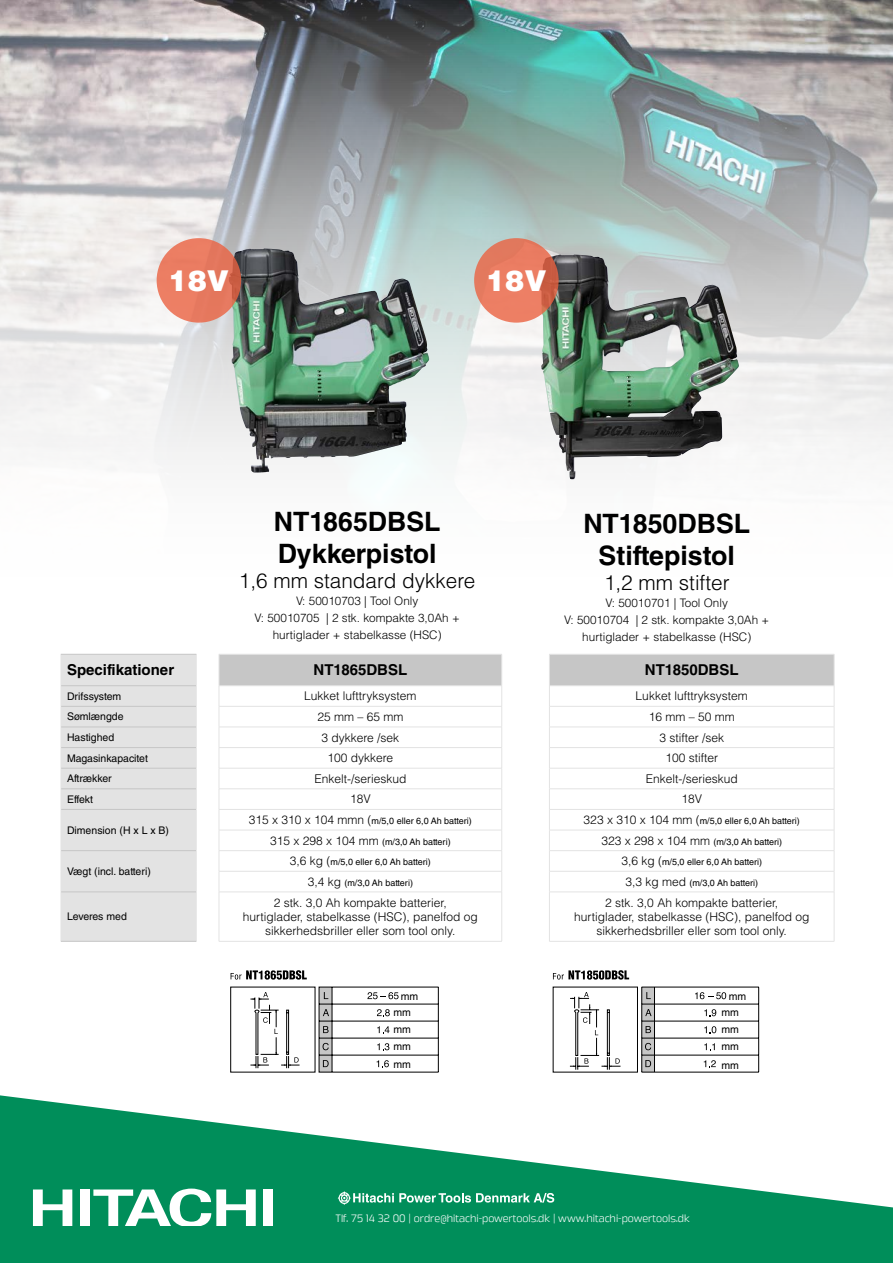
<style>
.page{position:relative;width:893px;height:1263px;background:#fff}
.page>*{position:absolute;margin:0;border:0;box-sizing:border-box;transform-origin:0 0}
.t1{font:900 28.65px "Helvetica LT Std";color:#fff}
.t2{font:700 26.7px/32.1px "Helvetica LT Std";color:#000;text-align:center}
.t3{font:300 20.7px "Helvetica LT Std";color:#000}
.t4{font:700 15px "Helvetica LT Std";color:#000}
.t5{font:300 12px/14.4px "Helvetica LT Std";color:#000;text-align:center}
.t6{font:300 11.7px/17.1px "Helvetica LT Std";color:#000;text-align:center}
.t7{font:10.5px "Helvetica LT Std";color:#000}
.t8{font:10.5px "Great Escape Lt";color:#fff}
.t9{font:9px "Helvetica LT Std";color:#000}
.s1{font-weight:300;font-size:12px}
</style>
<div class="page">
<div style="left:61px;top:654px;width:136px;height:287px;background:#e3e3e3"></div>
<svg style="left:219px;top:654px;width:616px;height:238px"></svg>
<hr style="left:61px;top:892px;width:1px;height:49px;background:#e3e3e3">
<hr style="left:196px;top:892px;width:1px;height:49px;background:#e3e3e3">
<hr style="left:219px;top:892px;width:283px;height:1px;background:#e3e3e3">
<hr style="left:219px;top:892px;width:1px;height:49px;background:#e3e3e3">
<hr style="left:501px;top:892px;width:1px;height:49px;background:#e3e3e3">
<hr style="left:549px;top:892px;width:285px;height:1px;background:#e3e3e3">
<hr style="left:549px;top:892px;width:1px;height:49px;background:#e3e3e3">
<hr style="left:834px;top:892px;width:1px;height:49px;background:#e3e3e3">
<hr style="left:219px;top:941px;width:283px;height:1px;background:#e3e3e3">
<hr style="left:549px;top:941px;width:285px;height:1px;background:#e3e3e3">
<hr style="left:61px;top:654px;width:135px;height:1px;background:#c6c6c6">
<hr style="left:61px;top:685px;width:135px;height:1px;background:#c6c6c6">
<hr style="left:61px;top:706px;width:135px;height:1px;background:#c6c6c6">
<hr style="left:61px;top:727px;width:135px;height:1px;background:#c6c6c6">
<hr style="left:61px;top:747px;width:135px;height:1px;background:#c6c6c6">
<hr style="left:61px;top:768px;width:135px;height:1px;background:#c6c6c6">
<hr style="left:61px;top:788px;width:135px;height:1px;background:#c6c6c6">
<hr style="left:61px;top:809px;width:135px;height:1px;background:#c6c6c6">
<hr style="left:61px;top:850px;width:135px;height:1px;background:#c6c6c6">
<hr style="left:61px;top:892px;width:135px;height:1px;background:#c6c6c6">
<hr style="left:61px;top:941px;width:135px;height:1px;background:#c6c6c6">
<img style="left:0;top:0;width:893px;height:480px">
<svg style="left:0;top:1095px;width:893px;height:168px;fill:#008e5a"></svg>
<div style="left:263px;top:1189px;width:10px;height:37px;background:#fff"></div>
<svg style="left:33px;top:1189px;width:39px;height:37px"></svg>
<div style="left:80px;top:1189px;width:10px;height:37px;background:#fff"></div>
<svg style="left:93px;top:1188px;width:163px;height:38px"></svg>
<img style="left:538px;top:254px;width:184px;height:225px">
<img style="left:229px;top:248px;width:101px;height:225px">
<svg style="left:157px;top:238px;width:84px;height:85px;background:#e6795f"></svg>
<svg style="left:474px;top:238px;width:85px;height:85px;background:#e4795f"></svg>
<svg style="left:337px;top:1191px;width:217px;height:14px;background:#47ad88"></svg>
<svg style="left:553px;top:970px;width:76px;height:10px"></svg>
<hr style="left:654px;top:987px;width:105px;height:1px;background:#000">
<svg style="left:758px;top:988px;width:1px;height:84px"></svg>
<hr style="left:654px;top:1004px;width:105px;height:1px;background:#000">
<hr style="left:654px;top:1021px;width:105px;height:1px;background:#000">
<hr style="left:654px;top:1038px;width:105px;height:1px;background:#000">
<hr style="left:654px;top:1055px;width:105px;height:1px;background:#000">
<hr style="left:654px;top:1072px;width:105px;height:1px;background:#000">
<svg style="left:695px;top:992px;width:31px;height:7px"></svg>
<svg style="left:704px;top:1009px;width:12px;height:7px"></svg>
<svg style="left:704px;top:1026px;width:12px;height:7px"></svg>
<svg style="left:704px;top:1043px;width:11px;height:7px"></svg>
<svg style="left:641px;top:987px;width:14px;height:86px"></svg>
<svg style="left:704px;top:1060px;width:12px;height:7px"></svg>
<svg style="left:569px;top:992px;width:52px;height:78px"></svg>
<svg style="left:231px;top:970px;width:76px;height:10px"></svg>
<svg style="left:250px;top:992px;width:50px;height:76px"></svg>
<svg style="left:319px;top:987px;width:120px;height:85px"></svg>
<h1 class="t1" style="left:169px;top:262px;width:62px">18V</h1>
<h1 class="t1" style="left:486px;top:262px;width:62px">18V</h1>
<h2 class="t2" style="left:274px;top:505px;width:168px;text-align:left">NT1865DBSL<br>Dykkerpistol</h2>
<h3 class="t3" style="left:239px;top:567px;width:238px">1,6 mm standard dykkere</h3>
<p class="t6" style="left:255px;top:592px;width:207px">V: 50010703 | Tool Only<br>V: 50010705 | 2 stk. kompakte 3,0Ah + hurtiglader + stabelkasse (HSC)</p>
<h2 class="t2" style="left:583px;top:507px;width:168px">NT1850DBSL<br>Stiftepistol</h2>
<h3 class="t3" style="left:604px;top:569px;width:127px">1,2 mm stifter</h3>
<p class="t6" style="left:564px;top:594px;width:207px">V: 50010701 | Tool Only<br>V: 50010704 | 2 stk. kompakte 3,0Ah + hurtiglader + stabelkasse (HSC)</p>
<p class="t4" style="left:67px;top:661px;width:109px">Specifikationer</p>
<p class="t4" style="left:314px;top:661px;width:95px">NT1865DBSL</p>
<p class="t4" style="left:645px;top:661px;width:95px">NT1850DBSL</p>
<p class="t7" style="left:67px;top:690px;width:56px">Drifssystem</p>
<p class="t5" style="left:304px;top:689px;width:114px">Lukket lufttryksystem</p>
<p class="t5" style="left:636px;top:689px;width:114px">Lukket lufttryksystem</p>
<p class="t7" style="left:67px;top:711px;width:58px">Sømlængde</p>
<p class="t5" style="left:317px;top:709px;width:88px">25 mm – 65 mm</p>
<p class="t5" style="left:649px;top:709px;width:88px">16 mm – 50 mm</p>
<p class="t7" style="left:67px;top:731px;width:49px">Hastighed</p>
<p class="t5" style="left:321px;top:730px;width:79px">3 dykkere /sek</p>
<p class="t5" style="left:659px;top:730px;width:66px">3 stifter /sek</p>
<p class="t7" style="left:67px;top:752px;width:83px">Magasinkapacitet</p>
<p class="t5" style="left:327px;top:751px;width:67px">100 dykkere</p>
<p class="t5" style="left:665px;top:751px;width:54px">100 stifter</p>
<p class="t7" style="left:67px;top:772px;width:46px">Aftrækker</p>
<p class="t5" style="left:314px;top:771px;width:94px">Enkelt-/serieskud</p>
<p class="t5" style="left:646px;top:771px;width:94px">Enkelt-/serieskud</p>
<p class="t7" style="left:67px;top:793px;width:28px">Effekt</p>
<p class="t5" style="left:350px;top:792px;width:22px">18V</p>
<p class="t5" style="left:681px;top:792px;width:22px">18V</p>
<p class="t7" style="left:67px;top:824px;width:104px">Dimension (H x L x B)</p>
<p class="t9" style="left:249px;top:816px;width:224px"><span class="s1">315 x 310 x 104 mmn (</span>m/5,0 eller 6,0 Ah batteri)</p>
<p class="t9" style="left:584px;top:816px;width:218px"><span class="s1">323 x 310 x 104 mm (</span>m/5,0 eller 6,0 Ah batteri)</p>
<p class="t9" style="left:270px;top:836px;width:182px"><span class="s1">315 x 298 x 104 mm</span> (m/3,0 Ah batteri)</p>
<p class="t9" style="left:601px;top:836px;width:182px"><span class="s1">323 x 298 x 104 mm</span> (m/3,0 Ah batteri)</p>
<p class="t7" style="left:67px;top:865px;width:85px">Vægt (incl. batteri)</p>
<p class="t7" style="left:67px;top:910px;width:61px">Leveres med</p>
<p class="t9" style="left:290px;top:857px;width:142px"><span class="s1">3,6 kg (</span>m/5,0 eller 6,0 Ah batteri)</p>
<p class="t9" style="left:621px;top:857px;width:142px"><span class="s1">3,6 kg (</span>m/5,0 eller 6,0 Ah batteri)</p>
<p class="t9" style="left:308px;top:877px;width:107px"><span class="s1">3,4 kg</span> (m/3,0 Ah batteri)</p>
<p class="t9" style="left:625px;top:877px;width:134px"><span class="s1">3,3 kg med</span> (m/3,0 Ah batteri)</p>
<p class="t5" style="left:243px;top:895px;width:237px">2 stk. 3,0 Ah kompakte batterier, hurtiglader, stabelkasse (HSC), panelfod og sikkerhedsbriller eller som tool only.</p>
<p class="t5" style="left:574px;top:895px;width:237px">2 stk. 3,0 Ah kompakte batterier, hurtiglader, stabelkasse (HSC), panelfod og sikkerhedsbriller eller som tool only.</p>
<p class="t7" style="left:401px;top:990px;width:19px">mm</p>
<p class="t7" style="left:729px;top:990px;width:19px">mm</p>
<p class="t7" style="left:393px;top:1006px;width:19px">mm</p>
<p class="t7" style="left:721px;top:1006px;width:19px">mm</p>
<p class="t7" style="left:393px;top:1023px;width:19px">mm</p>
<p class="t7" style="left:721px;top:1023px;width:19px">mm</p>
<p class="t7" style="left:393px;top:1040px;width:19px">mm</p>
<p class="t7" style="left:721px;top:1040px;width:19px">mm</p>
<p class="t7" style="left:393px;top:1058px;width:19px">mm</p>
<p class="t7" style="left:721px;top:1059px;width:19px">mm</p>
<p class="t8" style="left:335px;top:1212px;width:356px">Tlf. 75 14 32 00 | ordre@hitachi-powertools.dk | www.hitachi-powertools.dk</p>
</div>
